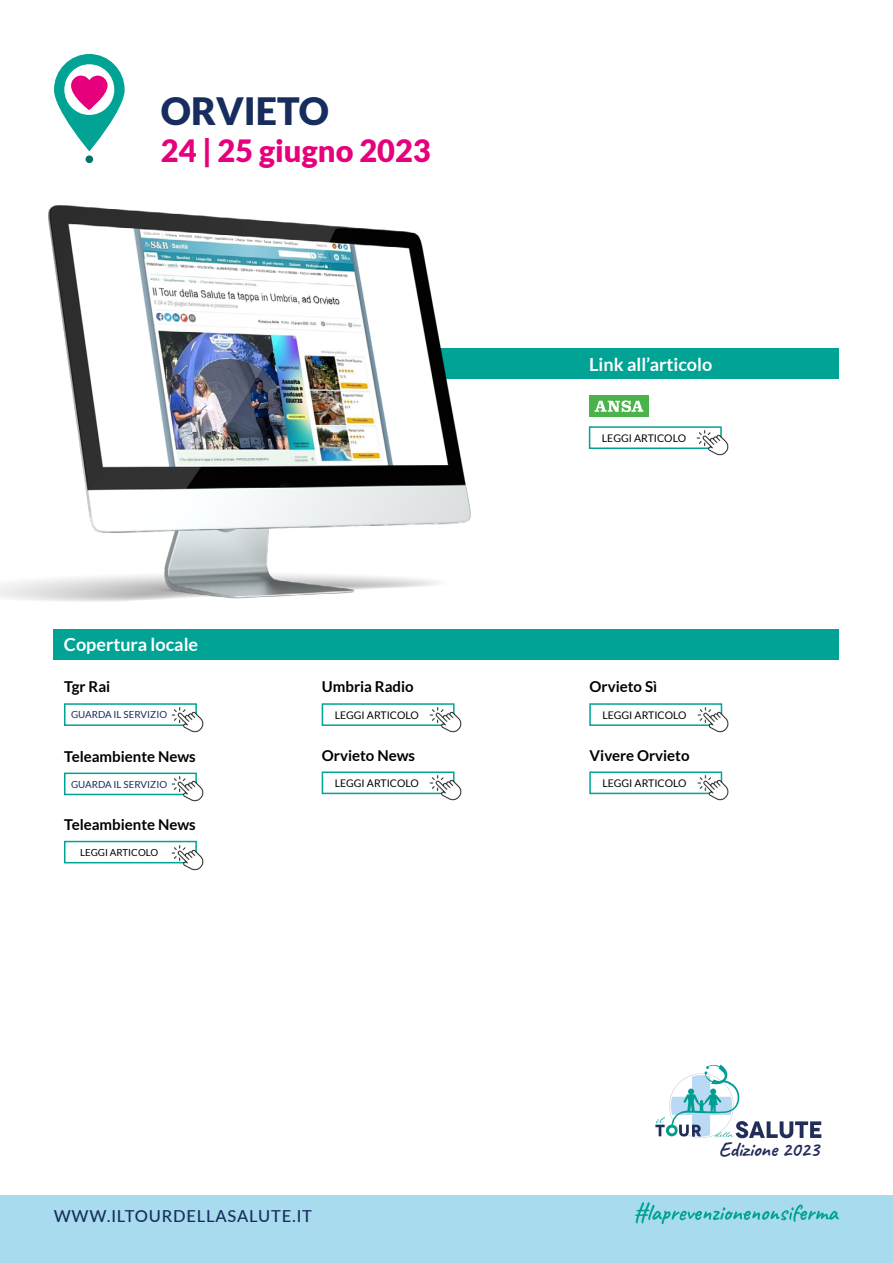
<style>
.page{position:relative;width:893px;height:1263px;background:#fff}
.page>*{position:absolute;margin:0;border:0;box-sizing:border-box;transform-origin:0 0}
.t1{font:900 37.65px "Lato";color:#172d5e}
.t2{font:900 30.75px "Lato";color:#e6007d}
.t3{font:20.7px "Caveat";color:#222d59}
.t4{font:700 18px "Lato";color:#fff}
.t5{font:500 16.5px "Lato";letter-spacing:.05em;color:#172d5e}
.t6{font:700 15px "Lato";color:#000}
.t7{font:10.5px "Lato";color:#000}
.t8{font:9.75px "Lato";color:#172d5e}
.t9{font:9.75px "Lato";color:#000}
</style>
<div class="page">
<svg style="left:655px;top:1064px;width:167px;height:75px"></svg>
<div style="left:0;top:1195px;width:893px;height:68px;background:#a8dbed"></div>
<svg style="left:635px;top:1202px;width:204px;height:22px"></svg>
<div style="left:86px;top:155px;width:7px;height:8px;background:#057366;border-radius:50%"></div>
<svg style="left:54px;top:54px;width:71px;height:97px"></svg>
<div style="left:282px;top:349px;width:556px;height:30px;background:#00a394"></div>
<img style="left:0;top:205px;width:544px;height:433px">
<div style="left:589px;top:426px;width:133px;height:23px;border:2px solid #00a394"></div>
<div style="left:589px;top:396px;width:59px;height:21px;background:#4ab34a"></div>
<svg style="left:594px;top:400px;width:49px;height:12px"></svg>
<img style="left:694px;top:426px;width:35px;height:30px">
<div style="left:54px;top:629px;width:785px;height:30px;background:#00a394"></div>
<div style="left:64px;top:703px;width:133px;height:23px;border:2px solid #00a394"></div>
<img style="left:170px;top:703px;width:34px;height:30px">
<div style="left:322px;top:703px;width:133px;height:23px;border:2px solid #00a394"></div>
<img style="left:427px;top:703px;width:35px;height:30px">
<div style="left:322px;top:771px;width:133px;height:23px;border:2px solid #00a394"></div>
<img style="left:427px;top:771px;width:35px;height:30px">
<div style="left:589px;top:703px;width:133px;height:23px;border:2px solid #00a394"></div>
<img style="left:695px;top:703px;width:34px;height:30px">
<div style="left:589px;top:771px;width:133px;height:23px;border:2px solid #00a394"></div>
<img style="left:695px;top:771px;width:34px;height:30px">
<div style="left:64px;top:772px;width:133px;height:23px;border:2px solid #00a394"></div>
<img style="left:170px;top:772px;width:34px;height:30px">
<div style="left:64px;top:841px;width:133px;height:22px;border:2px solid #00a394"></div>
<img style="left:170px;top:840px;width:34px;height:31px">
<h1 class="t1" style="left:161px;top:89px;width:169px">ORVIETO</h1>
<h2 class="t2" style="left:161px;top:133px;width:271px">24 | 25 giugno 2023</h2>
<p class="t4" style="left:64px;top:634px;width:136px">Copertura locale</p>
<p class="t6" style="left:64px;top:678px;width:48px">Tgr Rai</p>
<p class="t8" style="left:71px;top:709px;width:98px">GUARDA IL SERVIZIO</p>
<p class="t6" style="left:64px;top:747px;width:133px">Teleambiente News</p>
<p class="t8" style="left:71px;top:778px;width:98px">GUARDA IL SERVIZIO</p>
<p class="t6" style="left:64px;top:816px;width:133px">Teleambiente News</p>
<p class="t9" style="left:80px;top:847px;width:80px">LEGGI ARTICOLO</p>
<p class="t6" style="left:322px;top:678px;width:93px">Umbria Radio</p>
<p class="t7" style="left:335px;top:709px;width:86px">LEGGI ARTICOLO</p>
<p class="t6" style="left:322px;top:746px;width:95px">Orvieto News</p>
<p class="t7" style="left:335px;top:777px;width:86px">LEGGI ARTICOLO</p>
<p class="t5" style="left:54px;top:1204px;width:260px">WWW.ILTOURDELLASALUTE.IT</p>
<p class="t4" style="left:589px;top:354px;width:124px">Link all’articolo</p>
<p class="t7" style="left:602px;top:432px;width:86px">LEGGI ARTICOLO</p>
<p class="t6" style="left:590px;top:678px;width:69px">Orvieto Sì</p>
<p class="t7" style="left:602px;top:709px;width:86px">LEGGI ARTICOLO</p>
<p class="t6" style="left:590px;top:746px;width:102px">Vivere Orvieto</p>
<p class="t7" style="left:602px;top:777px;width:86px">LEGGI ARTICOLO</p>
<h3 class="t3" style="left:719px;top:1136px;width:102px">Edizione 2023</h3>
</div>
